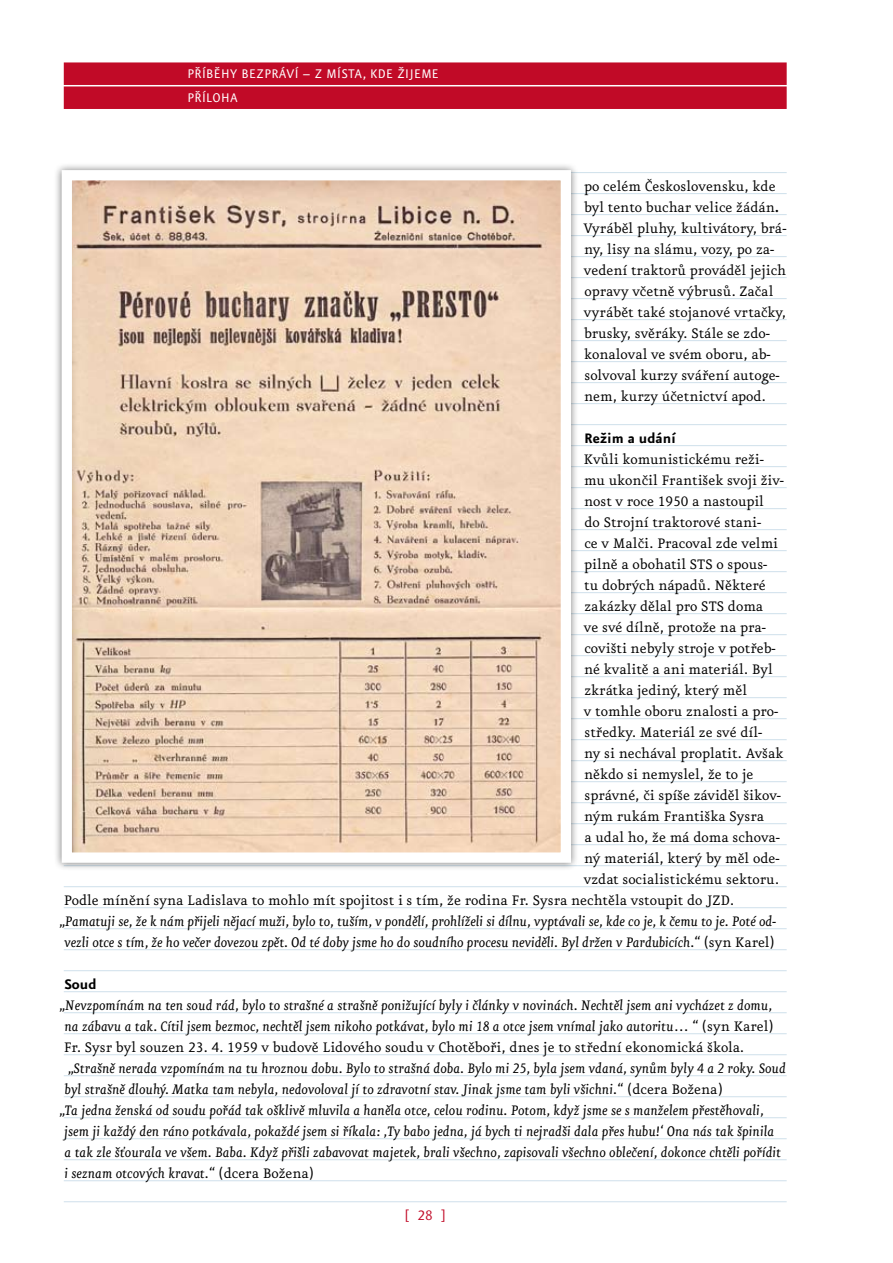
<style>
.page{position:relative;width:893px;height:1263px;background:#fff}
.page>*{position:absolute;margin:0;border:0;box-sizing:border-box;transform-origin:0 0}
.t1{font:italic 16.5px/21px "Eureka OT";color:#000;text-align:center}
.t2{font:16.5px/21px "Eureka OT";color:#000}
.t3{font:700 16.5px "Eureka Sans OT";color:#000}
.t4{font:16.5px "Eureka OT";color:#c10a27}
.t5{font:15px/24px "Eureka Sans OT";letter-spacing:.025em;color:#fff}
.s1{font-weight:700}
.s2{font-style:normal}
.s3{font-style:italic}
</style>
<div class="page">
<hr style="left:64px;top:172px;width:723px;height:1px;background:#cfe0eb">
<hr style="left:64px;top:193px;width:723px;height:1px;background:#cfe0eb">
<hr style="left:64px;top:214px;width:723px;height:1px;background:#cfe0eb">
<hr style="left:64px;top:235px;width:723px;height:1px;background:#cfe0eb">
<hr style="left:64px;top:256px;width:723px;height:1px;background:#cfe0eb">
<hr style="left:64px;top:277px;width:723px;height:1px;background:#cfe0eb">
<hr style="left:64px;top:298px;width:723px;height:1px;background:#cfe0eb">
<hr style="left:64px;top:319px;width:723px;height:1px;background:#cfe0eb">
<hr style="left:64px;top:340px;width:723px;height:1px;background:#cfe0eb">
<hr style="left:64px;top:361px;width:723px;height:1px;background:#cfe0eb">
<hr style="left:64px;top:382px;width:723px;height:1px;background:#cfe0eb">
<hr style="left:64px;top:403px;width:723px;height:1px;background:#cfe0eb">
<hr style="left:64px;top:424px;width:723px;height:1px;background:#cfe0eb">
<hr style="left:64px;top:445px;width:723px;height:1px;background:#cfe0eb">
<hr style="left:64px;top:466px;width:723px;height:1px;background:#cfe0eb">
<hr style="left:64px;top:487px;width:723px;height:1px;background:#cfe0eb">
<hr style="left:64px;top:508px;width:723px;height:1px;background:#cfe0eb">
<hr style="left:64px;top:529px;width:723px;height:1px;background:#cfe0eb">
<hr style="left:64px;top:550px;width:723px;height:1px;background:#cfe0eb">
<hr style="left:64px;top:571px;width:723px;height:1px;background:#cfe0eb">
<hr style="left:64px;top:592px;width:723px;height:1px;background:#cfe0eb">
<hr style="left:64px;top:613px;width:723px;height:1px;background:#cfe0eb">
<hr style="left:64px;top:634px;width:723px;height:1px;background:#cfe0eb">
<hr style="left:64px;top:655px;width:723px;height:1px;background:#cfe0eb">
<hr style="left:64px;top:676px;width:723px;height:1px;background:#cfe0eb">
<hr style="left:64px;top:697px;width:723px;height:1px;background:#cfe0eb">
<hr style="left:64px;top:718px;width:723px;height:1px;background:#cfe0eb">
<hr style="left:64px;top:739px;width:723px;height:1px;background:#cfe0eb">
<hr style="left:64px;top:760px;width:723px;height:1px;background:#cfe0eb">
<hr style="left:64px;top:781px;width:723px;height:1px;background:#cfe0eb">
<hr style="left:64px;top:802px;width:723px;height:1px;background:#cfe0eb">
<hr style="left:64px;top:823px;width:723px;height:1px;background:#cfe0eb">
<hr style="left:64px;top:844px;width:723px;height:1px;background:#cfe0eb">
<hr style="left:64px;top:865px;width:723px;height:1px;background:#cfe0eb">
<hr style="left:64px;top:886px;width:723px;height:1px;background:#cfe0eb">
<hr style="left:64px;top:907px;width:723px;height:1px;background:#cfe0eb">
<hr style="left:64px;top:928px;width:723px;height:1px;background:#cfe0eb">
<hr style="left:64px;top:949px;width:723px;height:1px;background:#cfe0eb">
<hr style="left:64px;top:970px;width:723px;height:1px;background:#cfe0eb">
<hr style="left:64px;top:991px;width:723px;height:1px;background:#cfe0eb">
<hr style="left:64px;top:1012px;width:723px;height:1px;background:#cfe0eb">
<hr style="left:64px;top:1033px;width:723px;height:1px;background:#cfe0eb">
<hr style="left:64px;top:1054px;width:723px;height:1px;background:#cfe0eb">
<hr style="left:64px;top:1075px;width:723px;height:1px;background:#cfe0eb">
<hr style="left:64px;top:1096px;width:723px;height:1px;background:#cfe0eb">
<hr style="left:64px;top:1117px;width:723px;height:1px;background:#cfe0eb">
<hr style="left:64px;top:1138px;width:723px;height:1px;background:#cfe0eb">
<hr style="left:64px;top:1159px;width:723px;height:1px;background:#cfe0eb">
<hr style="left:64px;top:1180px;width:723px;height:1px;background:#cfe0eb">
<hr style="left:64px;top:1201px;width:723px;height:1px;background:#cfe0eb">
<div style="left:64px;top:62px;width:723px;height:23px;background:#c10a27"></div>
<div style="left:64px;top:86px;width:723px;height:23px;background:#c10a27"></div>
<div style="left:53px;top:162px;width:526px;height:709px;background:#f7f7f7"></div>
<svg style="left:57px;top:166px;width:519px;height:701px;background:#e3cbb6"></svg>
<p class="t5" style="left:188px;top:62px;width:253px">Příběhy bezpráví – z místa, kde žijeme<br>Příloha</p>
<p class="t2" style="left:583px;top:176px;width:205px">po celém Československu, kde byl tento buchar velice žádán<span class="s1">.<br></span>Vyráběl pluhy, kultivátory, brá&shy;ny, lisy na slámu, vozy, po za&shy;vedení traktorů prováděl jejich opravy včetně výbrusů. Začal vyrábět také stojanové vrtačky, brusky, svěráky. Stále se zdo&shy;konaloval ve svém oboru, ab&shy;solvoval kurzy sváření autoge&shy;nem, kurzy účetnictví apod.</p>
<p class="t3" style="left:584px;top:430px;width:93px">Režim a udání</p>
<p class="t2" style="left:583px;top:449px;width:182px">Kvůli komunistickému reži-</p>
<p class="t2" style="left:584px;top:470px;width:201px">mu ukončil František svoji živ-</p>
<p class="t2" style="left:584px;top:491px;width:181px">nost v roce 1950 a nastoupil</p>
<p class="t2" style="left:584px;top:512px;width:178px">do Strojní traktorové stani-</p>
<p class="t2" style="left:584px;top:533px;width:195px">ce v Malči. Pracoval zde velmi</p>
<p class="t2" style="left:584px;top:554px;width:185px">pilně a obohatil STS o spous-</p>
<p class="t2" style="left:584px;top:575px;width:183px">tu dobrých nápadů. Některé</p>
<p class="t2" style="left:584px;top:596px;width:180px">zakázky dělal pro STS doma</p>
<p class="t2" style="left:584px;top:617px;width:184px">ve své dílně, protože na pra-</p>
<p class="t2" style="left:584px;top:638px;width:193px">covišti nebyly stroje v potřeb-</p>
<p class="t2" style="left:584px;top:659px;width:190px">né kvalitě a ani materiál. Byl</p>
<p class="t2" style="left:584px;top:680px;width:164px">zkrátka jediný, který měl</p>
<p class="t2" style="left:584px;top:701px;width:196px">v tomhle oboru znalosti a pro-</p>
<p class="t2" style="left:585px;top:722px;width:179px">středky. Materiál ze své díl-</p>
<p class="t2" style="left:584px;top:743px;width:201px">ny si nechával proplatit. Avšak</p>
<p class="t2" style="left:584px;top:764px;width:171px">někdo si nemyslel, že to je</p>
<p class="t2" style="left:585px;top:785px;width:198px">správné, či spíše záviděl šikov-</p>
<p class="t2" style="left:584px;top:806px;width:182px">ným rukám Františka Sysra</p>
<p class="t2" style="left:584px;top:828px;width:197px">a udal ho, že má doma schova-</p>
<p class="t2" style="left:584px;top:849px;width:197px">ný materiál, který by měl ode-</p>
<p class="t2" style="left:584px;top:870px;width:197px">vzdat socialistickému sektoru.</p>
<p class="t2" style="left:64px;top:891px;width:672px">Podle mínění syna Ladislava to mohlo mít spojitost i s tím, že rodina Fr. Sysra nechtěla vstoupit do JZD.</p>
<p class="t1" style="left:58px;top:911px;width:719px">„Pamatuji se, že k nám přijeli nějací muži, bylo to, tuším, v pondělí, prohlíželi si dílnu, vyptávali se, kde co je, k čemu to je. Poté od&shy;vezli otce s tím, že ho večer dovezou zpět. Od té doby jsme ho do soudního procesu neviděli. Byl držen v Pardubicích.“ <span class="s2">(syn Karel)</span></p>
<p class="t3" style="left:64px;top:976px;width:34px">Soud</p>
<p class="t1" style="left:58px;top:995px;width:715px">„Nevzpomínám na ten soud rád, bylo to strašné a strašně ponižující byly i články v novinách. Nechtěl jsem ani vycházet z domu,</p>
<p class="t1" style="left:65px;top:1016px;width:711px">na zábavu a tak. Cítil jsem bezmoc, nechtěl jsem nikoho potkávat, bylo mi 18 a otce jsem vnímal jako autoritu… “ <span class="s2">(syn Karel)</span></p>
<p class="t2" style="left:64px;top:1038px;width:682px">Fr. Sysr byl souzen 23. 4. 1959 v budově Lidového soudu v Chotěboři, dnes je to střední ekonomická škola<span class="s3">.</span></p>
<p class="t1" style="left:67px;top:1059px;width:720px">„Strašně nerada vzpomínám na tu hroznou dobu. Bylo to strašná doba. Bylo mi 25, byla jsem vdaná, synům byly 4 a 2 roky. Soud</p>
<p class="t1" style="left:65px;top:1080px;width:660px">byl strašně dlouhý. Matka tam nebyla, nedovoloval jí to zdravotní stav. Jinak jsme tam byli všichni.“ <span class="s2">(dcera Božena)</span></p>
<p class="t1" style="left:58px;top:1101px;width:707px">„Ta jedna ženská od soudu pořád tak ošklivě mluvila a haněla otce, celou rodinu. Potom, když jsme se s manželem přestěhovali,</p>
<p class="t1" style="left:64px;top:1122px;width:711px">jsem ji každý den ráno potkávala, pokaždé jsem si říkala: ,Ty babo jedna, já bych ti nejradši dala přes hubu!‘ Ona nás tak špinila</p>
<p class="t1" style="left:65px;top:1143px;width:718px">a tak zle šťourala ve všem. Baba. Když přišli zabavovat majetek, brali všechno, zapisovali všechno oblečení, dokonce chtěli pořídit</p>
<p class="t1" style="left:65px;top:1164px;width:251px">i seznam otcových kravat.“ <span class="s2">(dcera Božena)</span></p>
<p class="t4" style="left:405px;top:1207px;width:42px">[28]</p>
</div>
